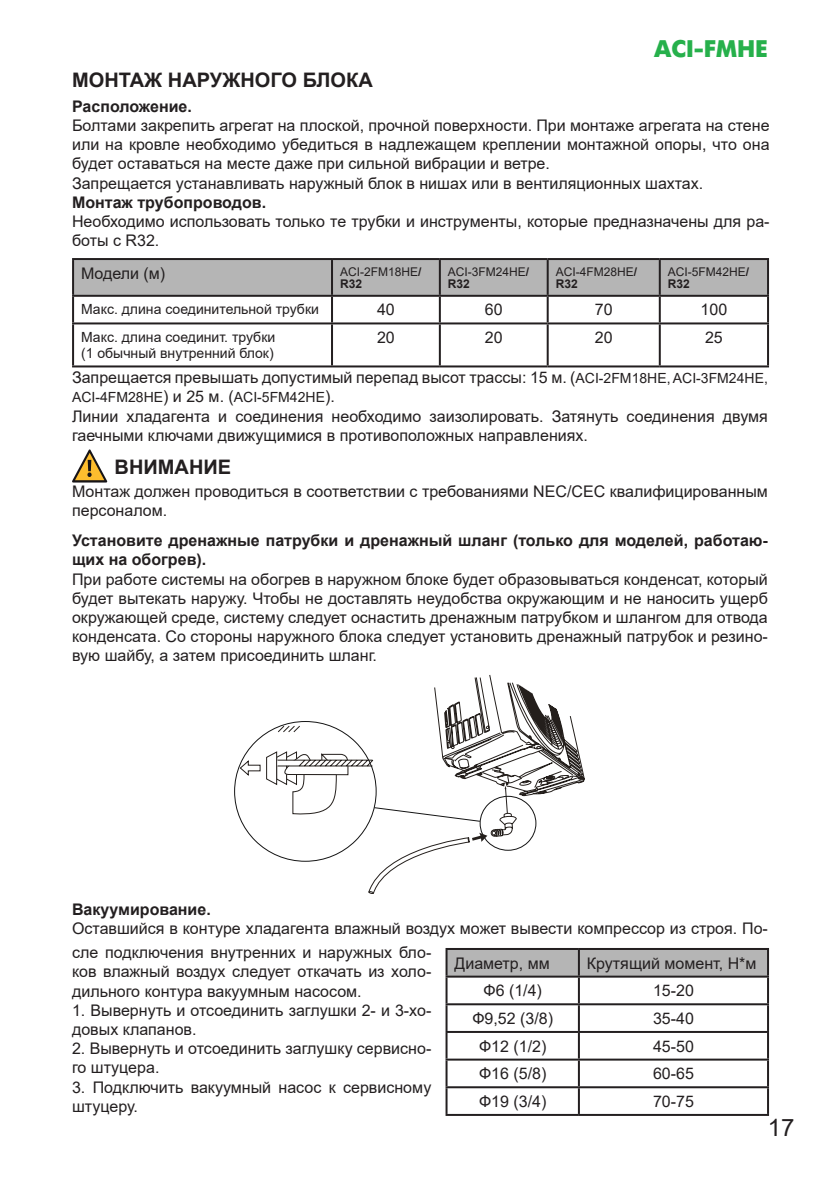
<style>
.page{position:relative;width:840px;height:1191px;background:#fff}
.page>*{position:absolute;margin:0;border:0;box-sizing:border-box;transform-origin:0 0}
.t1{font:700 24px "Futura Futuris C";color:#26b04b}
.t2{font:24px "Arial";color:#231f20}
.t3{font:700 20px "Arial";color:#231f20}
.t4{font:16px/19.2px "Arial";color:#231f20}
.t5{font:700 16px/19.2px "Arial";color:#231f20}
.t6{font:14px "Arial";color:#231f20}
.t7{font:12px/12px "Arial";color:#231f20}
.s1{font-weight:700}
.s2{font-size:14px}
.s3{font-size:16px}
</style>
<div class="page">
<svg style="left:239px;top:675px;width:345px;height:219px"></svg>
<div style="left:74px;top:260px;width:692px;height:35px;background:#b5b5b5"></div>
<hr style="left:72px;top:258px;width:260px;height:2px;background:#231f20">
<hr style="left:72px;top:260px;width:2px;height:35px;background:#231f20">
<hr style="left:332px;top:258px;width:107px;height:2px;background:#231f20">
<hr style="left:331px;top:260px;width:2px;height:35px;background:#231f20">
<hr style="left:439px;top:258px;width:108px;height:2px;background:#231f20">
<hr style="left:438px;top:260px;width:2px;height:35px;background:#231f20">
<hr style="left:547px;top:258px;width:112px;height:2px;background:#231f20">
<hr style="left:546px;top:260px;width:2px;height:35px;background:#231f20">
<hr style="left:659px;top:258px;width:109px;height:2px;background:#231f20">
<hr style="left:658px;top:260px;width:2px;height:35px;background:#231f20">
<hr style="left:766px;top:260px;width:2px;height:35px;background:#231f20">
<hr style="left:72px;top:295px;width:260px;height:2px;background:#231f20">
<hr style="left:72px;top:297px;width:2px;height:25px;background:#231f20">
<hr style="left:332px;top:295px;width:107px;height:2px;background:#231f20">
<hr style="left:331px;top:297px;width:2px;height:25px;background:#231f20">
<hr style="left:439px;top:295px;width:108px;height:2px;background:#231f20">
<hr style="left:438px;top:297px;width:2px;height:25px;background:#231f20">
<hr style="left:547px;top:295px;width:112px;height:2px;background:#231f20">
<hr style="left:546px;top:297px;width:2px;height:25px;background:#231f20">
<hr style="left:659px;top:295px;width:109px;height:2px;background:#231f20">
<hr style="left:658px;top:297px;width:2px;height:25px;background:#231f20">
<hr style="left:766px;top:297px;width:2px;height:25px;background:#231f20">
<hr style="left:72px;top:322px;width:260px;height:2px;background:#231f20">
<hr style="left:72px;top:324px;width:2px;height:41px;background:#231f20">
<hr style="left:332px;top:322px;width:107px;height:2px;background:#231f20">
<hr style="left:331px;top:324px;width:2px;height:41px;background:#231f20">
<hr style="left:439px;top:322px;width:108px;height:2px;background:#231f20">
<hr style="left:438px;top:324px;width:2px;height:41px;background:#231f20">
<hr style="left:547px;top:322px;width:112px;height:2px;background:#231f20">
<hr style="left:546px;top:324px;width:2px;height:41px;background:#231f20">
<hr style="left:659px;top:322px;width:109px;height:2px;background:#231f20">
<hr style="left:658px;top:324px;width:2px;height:41px;background:#231f20">
<hr style="left:766px;top:324px;width:2px;height:41px;background:#231f20">
<hr style="left:72px;top:365px;width:260px;height:2px;background:#231f20">
<hr style="left:332px;top:365px;width:107px;height:2px;background:#231f20">
<hr style="left:439px;top:365px;width:108px;height:2px;background:#231f20">
<hr style="left:547px;top:365px;width:112px;height:2px;background:#231f20">
<hr style="left:659px;top:365px;width:109px;height:2px;background:#231f20">
<svg style="left:72px;top:449px;width:35px;height:33px"></svg>
<div style="left:447px;top:950px;width:319px;height:25px;background:#b5b5b5"></div>
<hr style="left:445px;top:948px;width:133px;height:2px;background:#231f20">
<hr style="left:445px;top:950px;width:2px;height:25px;background:#231f20">
<hr style="left:578px;top:948px;width:190px;height:2px;background:#231f20">
<hr style="left:577px;top:950px;width:2px;height:25px;background:#231f20">
<hr style="left:766px;top:950px;width:2px;height:25px;background:#231f20">
<hr style="left:445px;top:975px;width:133px;height:2px;background:#231f20">
<hr style="left:445px;top:977px;width:2px;height:26px;background:#231f20">
<hr style="left:578px;top:975px;width:190px;height:2px;background:#231f20">
<hr style="left:577px;top:977px;width:2px;height:26px;background:#231f20">
<hr style="left:766px;top:977px;width:2px;height:26px;background:#231f20">
<hr style="left:445px;top:1003px;width:133px;height:2px;background:#231f20">
<hr style="left:445px;top:1005px;width:2px;height:26px;background:#231f20">
<hr style="left:578px;top:1003px;width:190px;height:2px;background:#231f20">
<hr style="left:577px;top:1005px;width:2px;height:26px;background:#231f20">
<hr style="left:766px;top:1005px;width:2px;height:26px;background:#231f20">
<hr style="left:445px;top:1031px;width:133px;height:2px;background:#231f20">
<hr style="left:445px;top:1033px;width:2px;height:25px;background:#231f20">
<hr style="left:578px;top:1031px;width:190px;height:2px;background:#231f20">
<hr style="left:577px;top:1033px;width:2px;height:25px;background:#231f20">
<hr style="left:766px;top:1033px;width:2px;height:25px;background:#231f20">
<hr style="left:445px;top:1058px;width:133px;height:2px;background:#231f20">
<hr style="left:445px;top:1060px;width:2px;height:26px;background:#231f20">
<hr style="left:578px;top:1058px;width:190px;height:2px;background:#231f20">
<hr style="left:577px;top:1060px;width:2px;height:26px;background:#231f20">
<hr style="left:766px;top:1060px;width:2px;height:26px;background:#231f20">
<hr style="left:445px;top:1086px;width:133px;height:2px;background:#231f20">
<hr style="left:445px;top:1088px;width:2px;height:26px;background:#231f20">
<hr style="left:578px;top:1086px;width:190px;height:2px;background:#231f20">
<hr style="left:577px;top:1088px;width:2px;height:26px;background:#231f20">
<hr style="left:766px;top:1088px;width:2px;height:26px;background:#231f20">
<hr style="left:445px;top:1114px;width:133px;height:2px;background:#231f20">
<hr style="left:578px;top:1114px;width:190px;height:2px;background:#231f20">
<h1 class="t1" style="left:653px;top:36px;width:115px">ACI-FMHE</h1>
<p class="t3" style="left:72px;top:65px;width:302px">МОНТАЖ НАРУЖНОГО БЛОКА</p>
<p class="t5" style="left:72px;top:97px;width:121px">Расположение.</p>
<p class="t4" style="left:72px;top:116px;width:698px;text-align:justify">Болтами закрепить агрегат на плоской, прочной поверхности. При монтаже агрегата на стене или на кровле необходимо убедиться в надлежащем креплении монтажной опоры, что она будет оставаться на месте даже при сильной вибрации и ветре.</p>
<p class="t4" style="left:72px;top:173px;width:632px">Запрещается устанавливать наружный блок в нишах или в вентиляционных шахтах.</p>
<p class="t5" style="left:72px;top:193px;width:195px">Монтаж трубопроводов.</p>
<p class="t4" style="left:72px;top:212px;width:698px">Необходимо использовать только те трубки и инструменты, которые предназначены для ра&shy;боты с R32.</p>
<p class="t4" style="left:81px;top:263px;width:86px">Модели (м)</p>
<p class="t7" style="left:340px;top:265px;width:83px">ACI-2FM18HE<span class="s1">/<br>R32</span></p>
<p class="t7" style="left:447px;top:265px;width:83px">ACI-3FM24HE<span class="s1">/<br>R32</span></p>
<p class="t7" style="left:555px;top:265px;width:83px">ACI-4FM28HE<span class="s1">/<br>R32</span></p>
<p class="t7" style="left:667px;top:265px;width:83px">ACI-5FM42HE<span class="s1">/<br>R32</span></p>
<p class="t6" style="left:81px;top:299px;width:239px">Макс. длина соединительной трубки</p>
<p class="t4" style="left:377px;top:300px;width:19px">40</p>
<p class="t4" style="left:484px;top:300px;width:19px">60</p>
<p class="t4" style="left:594px;top:300px;width:19px">70</p>
<p class="t4" style="left:700px;top:300px;width:28px">100</p>
<p class="t6" style="left:81px;top:327px;width:196px">Макс. длина соединит. трубки</p>
<p class="t6" style="left:81px;top:344px;width:194px">(1 обычный внутренний блок)</p>
<p class="t4" style="left:377px;top:328px;width:19px">20</p>
<p class="t4" style="left:484px;top:328px;width:19px">20</p>
<p class="t4" style="left:594px;top:328px;width:19px">20</p>
<p class="t4" style="left:704px;top:328px;width:19px">25</p>
<p class="t4" style="left:72px;top:368px;width:697px">Запрещается превышать допустимый перепад высот трассы: 15 м. (<span class="s2">ACI-2FM18HE, ACI-3FM24HE,</span></p>
<p class="t6" style="left:72px;top:388px;width:264px">ACI-4FM28HE<span class="s3">) и 25 м. (</span>ACI-5FM42HE<span class="s3">).</span></p>
<p class="t4" style="left:72px;top:406px;width:697px">Линии хладагента и соединения необходимо заизолировать. Затянуть соединения двумя гаечными ключами движущимися в противоположных направлениях.</p>
<p class="t3" style="left:114px;top:453px;width:118px">ВНИМАНИЕ</p>
<p class="t4" style="left:72px;top:482px;width:697px">Монтаж должен проводиться в соответствии с требованиями NEC/CEC квалифицированным персоналом.</p>
<p class="t5" style="left:72px;top:531px;width:697px">Установите дренажные патрубки и дренажный шланг (только для моделей, работаю&shy;щих на обогрев).</p>
<p class="t4" style="left:72px;top:569px;width:697px;text-align:justify">При работе системы на обогрев в наружном блоке будет образовываться конденсат, который будет вытекать наружу. Чтобы не доставлять неудобства окружающим и не наносить ущерб окружающей среде, систему следует оснастить дренажным патрубком и шлангом для отвода конденсата. Со стороны наружного блока следует установить дренажный патрубок и резино&shy;вую шайбу, а затем присоединить шланг.</p>
<p class="t5" style="left:72px;top:899px;width:140px">Вакуумирование.</p>
<p class="t4" style="left:72px;top:918px;width:697px">Оставшийся в контуре хладагента влажный воздух может вывести компрессор из строя. По-</p>
<p class="t4" style="left:454px;top:953px;width:97px">Диаметр, мм</p>
<p class="t4" style="left:586px;top:953px;width:171px">Крутящий момент, Н*м</p>
<p class="t4" style="left:483px;top:981px;width:60px">Ф6 (1/4)</p>
<p class="t4" style="left:652px;top:981px;width:42px">15-20</p>
<p class="t4" style="left:472px;top:1008px;width:82px">Ф9,52 (3/8)</p>
<p class="t4" style="left:652px;top:1008px;width:42px">35-40</p>
<p class="t4" style="left:479px;top:1036px;width:69px">Ф12 (1/2)</p>
<p class="t4" style="left:652px;top:1036px;width:42px">45-50</p>
<p class="t4" style="left:479px;top:1064px;width:69px">Ф16 (5/8)</p>
<p class="t4" style="left:652px;top:1064px;width:42px">60-65</p>
<p class="t4" style="left:479px;top:1091px;width:69px">Ф19 (3/4)</p>
<p class="t4" style="left:652px;top:1091px;width:42px">70-75</p>
<p class="t4" style="left:72px;top:943px;width:360px;text-align:justify">сле подключения внутренних и наружных бло&shy;ков влажный воздух следует откачать из холо&shy;дильного контура вакуумным насосом.</p>
<p class="t4" style="left:72px;top:1000px;width:360px">1. Вывернуть и отсоединить заглушки 2- и 3-хо&shy;довых клапанов.</p>
<p class="t4" style="left:72px;top:1039px;width:360px">2. Вывернуть и отсоединить заглушку сервисно&shy;го штуцера.</p>
<p class="t4" style="left:72px;top:1077px;width:360px">3. Подключить вакуумный насос к сервисному штуцеру.</p>
<h1 class="t2" style="left:767px;top:1111px;width:28px">17</h1>
</div>
